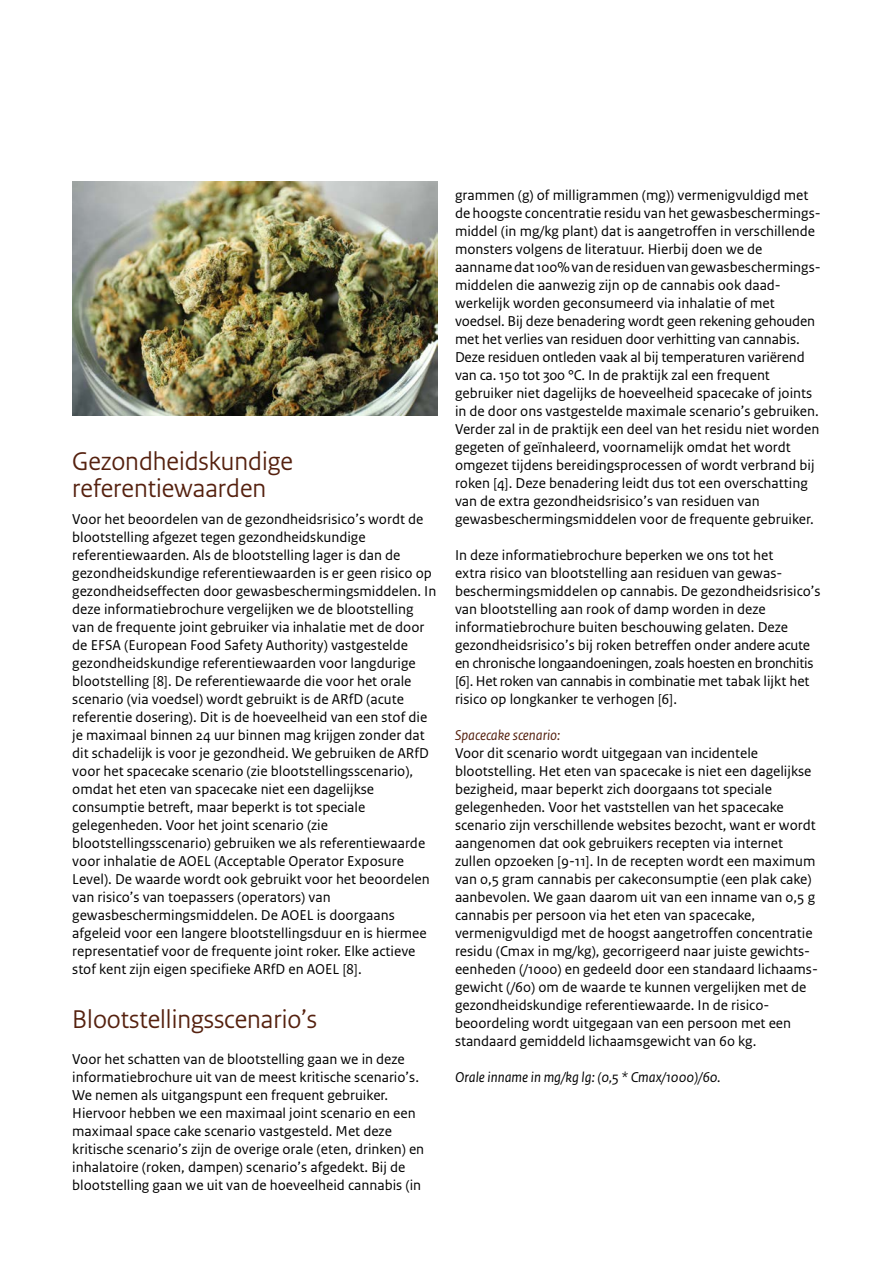
<style>
.page{position:relative;width:893px;height:1263px;background:#fff}
.page>*{position:absolute;margin:0;border:0;box-sizing:border-box;transform-origin:0 0}
.H2_Paragraafkop{font:27px/27px "Rijksoverheid Sans Heading";color:#55210f}
.P_Broodtekst-sans{font:15px/18px "Rijksoverheid Sans Text";color:#000}
.P_Broodtekst-sans-2{font:italic 15px "Rijksoverheid Sans Text";color:#000}
.Tussenkop_klein{font:italic 15px "Rijksoverheid Sans Text";color:#55210f}
</style>
<div class="page">
<img style="left:72px;top:182px;width:366px;height:234px">
<h2 class="H2_Paragraafkop" style="left:72px;top:448px;width:222px">Gezondheidskundige referentiewaarden</h2>
<p class="P_Broodtekst-sans" style="left:72px;top:510px;width:366px">Voor het beoordelen van de gezondheidsrisico’s wordt de blootstelling afgezet tegen gezondheidskundige referentiewaarden. Als de blootstelling lager is dan de gezondheidskundige referentiewaarden is er geen risico op gezondheidseffecten door gewasbeschermingsmiddelen. In deze informatiebrochure vergelijken we de blootstelling van de frequente joint gebruiker via inhalatie met de door de EFSA (European Food Safety Authority) vastgestelde gezondheidskundige referentiewaarden voor langdurige blootstelling [8]. De referentiewaarde die voor het orale scenario (via voedsel) wordt gebruikt is de ARfD (acute referentie dosering). Dit is de hoeveelheid van een stof die je maximaal binnen 24 uur binnen mag krijgen zonder dat dit schadelijk is voor je gezondheid. We gebruiken de ARfD voor het spacecake scenario (zie blootstellingsscenario), omdat het eten van spacecake niet een dagelijkse consumptie betreft, maar beperkt is tot speciale gelegenheden. Voor het joint scenario (zie blootstellingsscenario) gebruiken we als referentiewaarde voor inhalatie de AOEL (Acceptable Operator Exposure Level). De waarde wordt ook gebruikt voor het beoordelen van risico’s van toepassers (operators) van gewasbeschermingsmiddelen. De AOEL is doorgaans afgeleid voor een langere blootstellingsduur en is hiermee representatief voor de frequente joint roker. Elke actieve stof kent zijn eigen specifieke ARfD en AOEL [8].</p>
<h2 class="H2_Paragraafkop" style="left:72px;top:1006px;width:246px">Blootstellingsscenario’s</h2>
<p class="P_Broodtekst-sans" style="left:72px;top:1050px;width:353px">Voor het schatten van de blootstelling gaan we in deze informatiebrochure uit van de meest kritische scenario’s.<br>We nemen als uitgangspunt een frequent gebruiker.<br>Hiervoor hebben we een maximaal joint scenario en een maximaal space cake scenario vastgesteld. Met deze kritische scenario’s zijn de overige orale (eten, drinken) en inhalatoire (roken, dampen) scenario’s afgedekt. Bij de blootstelling gaan we uit van de hoeveelheid cannabis (in</p>
<p class="P_Broodtekst-sans" style="left:455px;top:186px;width:367px">grammen (g) of milligrammen (mg)) vermenigvuldigd met de hoogste concentratie residu van het gewasbeschermings&shy;middel (in mg/kg plant) dat is aangetroffen in verschillende monsters volgens de literatuur. Hierbij doen we de aanname dat 100% van de residuen van gewasbeschermings&shy;middelen die aanwezig zijn op de cannabis ook daad&shy;werkelijk worden geconsumeerd via inhalatie of met voedsel. Bij deze benadering wordt geen rekening gehouden met het verlies van residuen door verhitting van cannabis.<br>Deze residuen ontleden vaak al bij temperaturen variërend van ca. 150 tot 300 °C. In de praktijk zal een frequent gebruiker niet dagelijks de hoeveelheid spacecake of joints in de door ons vastgestelde maximale scenario’s gebruiken.<br>Verder zal in de praktijk een deel van het residu niet worden gegeten of geïnhaleerd, voornamelijk omdat het wordt omgezet tijdens bereidingsprocessen of wordt verbrand bij roken [4]. Deze benadering leidt dus tot een overschatting van de extra gezondheidsrisico’s van residuen van gewasbeschermingsmiddelen voor de frequente gebruiker.</p>
<p class="P_Broodtekst-sans" style="left:455px;top:546px;width:367px">In deze informatiebrochure beperken we ons tot het<br>extra risico van blootstelling aan residuen van gewas&shy;beschermingsmiddelen op cannabis. De gezondheidsrisico’s van blootstelling aan rook of damp worden in deze informatiebrochure buiten beschouwing gelaten. Deze gezondheidsrisico’s bij roken betreffen onder andere acute en chronische longaandoeningen, zoals hoesten en bronchitis [6]. Het roken van cannabis in combinatie met tabak lijkt het risico op longkanker te verhogen [6].</p>
<h4 class="Tussenkop_klein" style="left:455px;top:727px;width:107px">Spacecake scenario:</h4>
<p class="P_Broodtekst-sans" style="left:455px;top:744px;width:364px">Voor dit scenario wordt uitgegaan van incidentele blootstelling. Het eten van spacecake is niet een dagelijkse bezigheid, maar beperkt zich doorgaans tot speciale gelegenheden. Voor het vaststellen van het spacecake scenario zijn verschillende websites bezocht, want er wordt aangenomen dat ook gebruikers recepten via internet zullen opzoeken [9-11]. In de recepten wordt een maximum van 0,5 gram cannabis per cakeconsumptie (een plak cake) aanbevolen. We gaan daarom uit van een inname van 0,5 g cannabis per persoon via het eten van spacecake, vermenigvuldigd met de hoogst aangetroffen concentratie residu (Cmax in mg/kg), gecorrigeerd naar juiste gewichts&shy;eenheden (/1000) en gedeeld door een standaard lichaams&shy;gewicht (/60) om de waarde te kunnen vergelijken met de gezondheidskundige referentiewaarde. In de risico&shy;beoordeling wordt uitgegaan van een persoon met een standaard gemiddeld lichaamsgewicht van 60 kg.</p>
<p class="P_Broodtekst-sans-2" style="left:455px;top:1069px;width:267px">Orale inname in mg/kg lg: (0,5 * Cmax/1000)/60.</p>
</div>
